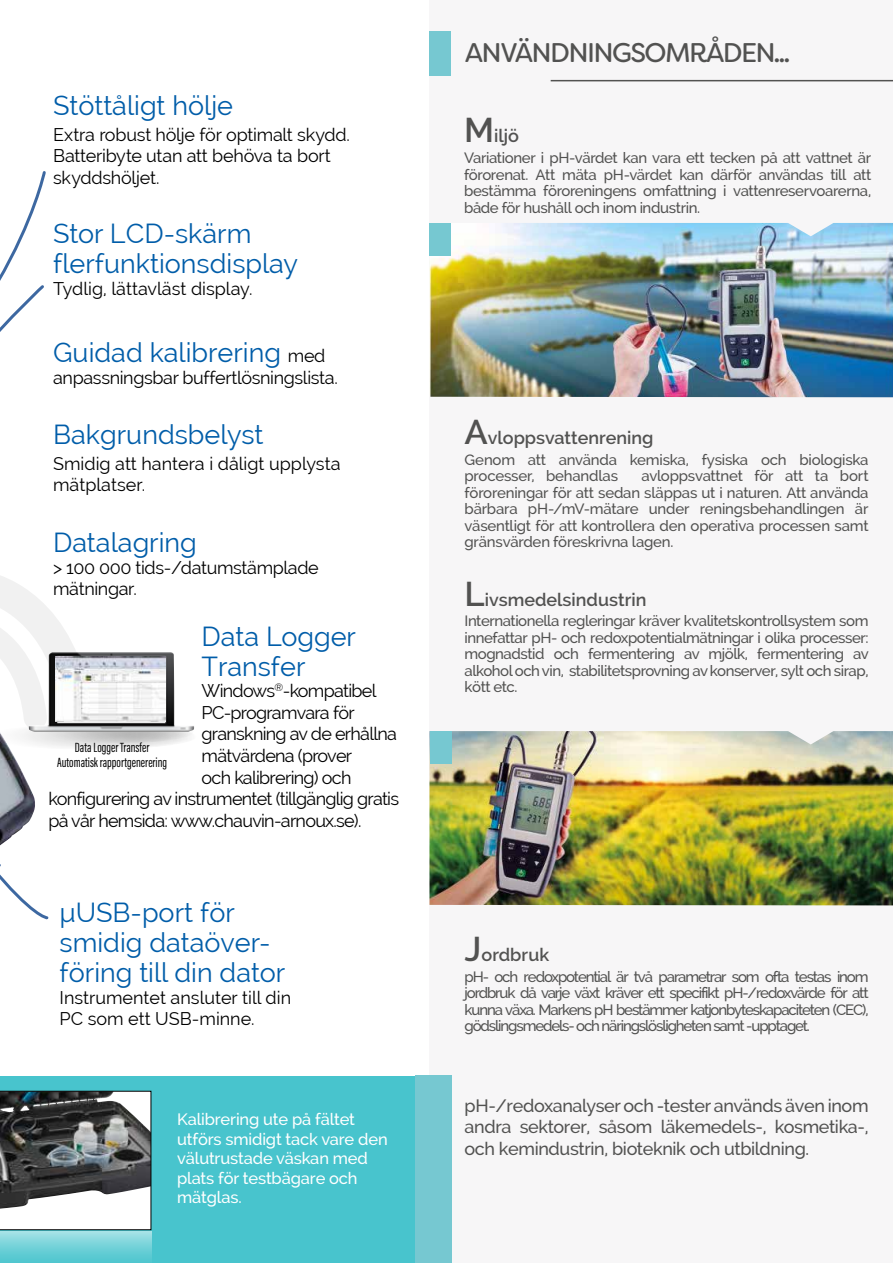
<style>
.page{position:relative;width:893px;height:1263px;background:#fff}
.page>*{position:absolute;margin:0;border:0;box-sizing:border-box;transform-origin:0 0}
.t1{font:27px/30px "Raleway";color:#005da9}
.t2{font:27px "Filson Soft";letter-spacing:-.06em;color:#525251}
.t3{font:18px "Raleway";letter-spacing:-.04em;color:#000}
.t4{font:18px/21.6px "Raleway";letter-spacing:-.02em;color:#000}
.t5{font:500 18px/21.6px "Raleway";letter-spacing:-.02em;color:#525251;text-align:justify}
.t6{font:18px/21.6px "Raleway";color:#000}
.t7{font:600 18px "Raleway";color:#525251}
.t8{font:500 16.5px/19.5px "Raleway";letter-spacing:-.01em;color:#fff}
.t9{font:500 15px/16.5px "Raleway";letter-spacing:-.025em;color:#525251;text-align:justify}
.t10{font:13.8px/14.5px "Acumin Pro Extra Cond";color:#000;text-align:center}
.s1{font-size:18px;color:#000}
.s2{font-size:34.5px}
</style>
<div class="page">
<div style="left:429px;top:0;width:464px;height:1263px;background:#f7f6f7"></div>
<hr style="left:551px;top:80px;width:342px;height:1px;background:#525251">
<div style="left:0;top:1076px;width:429px;height:187px;background:#48c4cd"></div>
<div style="left:0;top:1231px;width:151px;height:32px;background:linear-gradient(to bottom,#a2e1e5,#4cc5ce)"></div>
<svg style="left:0;top:845px;width:49px;height:75px"></svg>
<svg style="left:0;top:171px;width:46px;height:161px"></svg>
<div style="left:429px;top:32px;width:22px;height:44px;background:#76c8d1"></div>
<div style="left:415px;top:1076px;width:36px;height:187px;background:#76c8d1"></div>
<svg style="left:0;top:576px;width:189px;height:173px"></svg>
<svg style="left:42px;top:721px;width:153px;height:22px"></svg>
<img style="left:28px;top:652px;width:167px;height:80px">
<img style="left:56px;top:656px;width:109px;height:65px">
<img style="left:429px;top:731px;width:464px;height:174px">
<div style="left:431px;top:731px;width:21px;height:33px;background:#76c8d1"></div>
<img style="left:429px;top:223px;width:464px;height:174px">
<div style="left:429px;top:223px;width:22px;height:33px;background:#76c8d1"></div>
<img style="left:0;top:732px;width:36px;height:113px">
<svg style="left:0;top:1091px;width:151px;height:139px;background:#7b7d7d"></svg>
<h1 class="t1" style="left:53px;top:90px;width:181px">Stöttåligt hölje</h1>
<p class="t4" style="left:53px;top:124px;width:298px">Extra robust hölje för optimalt skydd.<br>Batteribyte utan att behöva ta bort skyddshöljet.</p>
<h1 class="t1" style="left:53px;top:218px;width:247px">Stor LCD-skärm flerfunktionsdisplay</h1>
<p class="t6" style="left:53px;top:278px;width:201px">Tydlig, lättavläst display.</p>
<h1 class="t1" style="left:53px;top:338px;width:274px">Guidad kalibrering <span class="s1">med</span></h1>
<p class="t4" style="left:53px;top:367px;width:286px">anpassningsbar buffertlösningslista.</p>
<h1 class="t1" style="left:53px;top:419px;width:212px">Bakgrundsbelyst</h1>
<p class="t6" style="left:53px;top:452px;width:289px">Smidig att hantera i dåligt upplysta mätplatser.</p>
<h1 class="t1" style="left:53px;top:528px;width:145px">Datalagring</h1>
<p class="t4" style="left:53px;top:557px;width:267px">&gt; 100 000 tids-/datumstämplade mätningar.</p>
<h1 class="t1" style="left:202px;top:621px;width:156px">Data Logger<br>Transfer</h1>
<p class="t3" style="left:202px;top:680px;width:176px">Windows<sup>®</sup>-kompatibel</p>
<p class="t3" style="left:202px;top:702px;width:155px">PC-programvara för</p>
<p class="t3" style="left:202px;top:724px;width:197px">granskning av de erhållna</p>
<p class="t3" style="left:202px;top:745px;width:152px">mätvärdena (prover</p>
<p class="t3" style="left:202px;top:767px;width:151px">och kalibrering) och</p>
<p class="t3" style="left:48px;top:788px;width:352px">konfigurering av instrumentet (tillgänglig gratis</p>
<p class="t3" style="left:48px;top:810px;width:314px">på vår hemsida: www.chauvin-arnoux.se).</p>
<p class="t10" style="left:57px;top:740px;width:112px">Data Logger Transfer<br>Automatisk rapportgenerering</p>
<h1 class="t1" style="left:60px;top:897px;width:227px">µUSB-port för smidig dataöver&shy;föring till din dator</h1>
<p class="t6" style="left:60px;top:986px;width:233px">Instrumentet ansluter till din<br>PC som ett USB-minne.</p>
<p class="t8" style="left:177px;top:1109px;width:212px">Kalibrering ute på fältet utförs smidigt tack vare den välutrustade väskan med plats för testbägare och mätglas.</p>
<h1 class="t2" style="left:465px;top:35px;width:327px">ANVÄNDNINGSOMRÅDEN...</h1>
<p class="t7" style="left:464px;top:126px;width:56px"><span class="s2">M</span>iljö</p>
<p class="t9" style="left:464px;top:150px;width:409px">Variationer i pH-värdet kan vara ett tecken på att vattnet är förorenat. Att mäta pH-värdet kan därför användas till att bestämma föroreningens omfattning i vattenreservoarerna, både för hushåll och inom industrin.</p>
<p class="t7" style="left:465px;top:427px;width:190px"><span class="s2">A</span>vloppsvattenrening</p>
<p class="t9" style="left:465px;top:451px;width:405px">Genom att använda kemiska, fysiska och biologiska processer, behandlas</p>
<p class="t9" style="left:465px;top:468px;width:405px;text-indent:177px">avloppsvattnet för att ta bort föroreningar för att sedan släppas ut i naturen. Att använda bärbara pH-/mV-mätare under reningsbehandlingen är väsentligt för att kontrollera den operativa processen samt gränsvärden föreskrivna lagen.</p>
<p class="t7" style="left:465px;top:589px;width:183px"><span class="s2">L</span>ivsmedelsindustrin</p>
<p class="t9" style="left:465px;top:613px;width:406px">Internationella regleringar kräver kvalitetskontrollsystem som innefattar pH- och redoxpotentialmätningar i olika processer: mognadstid och fermentering av mjölk, fermentering av alkohol och vin, stabilitetsprovning av konserver, sylt och sirap, kött etc.</p>
<p class="t7" style="left:465px;top:944px;width:86px"><span class="s2">J</span>ordbruk</p>
<p class="t9" style="left:465px;top:968px;width:405px">pH- och redoxpotential är två parametrar som ofta testas inom jordbruk då varje växt kräver ett specifikt pH-/redoxvärde för att kunna växa. Markens pH bestämmer katjonbyteskapaciteten (CEC), gödslingsmedels- och näringslösligheten samt -upptaget.</p>
<p class="t5" style="left:465px;top:1094px;width:405px">pH-/redoxanalyser och -tester används även inom andra sektorer, såsom läkemedels-, kosmetika-, och kemindustrin, bioteknik och utbildning.</p>
</div>
